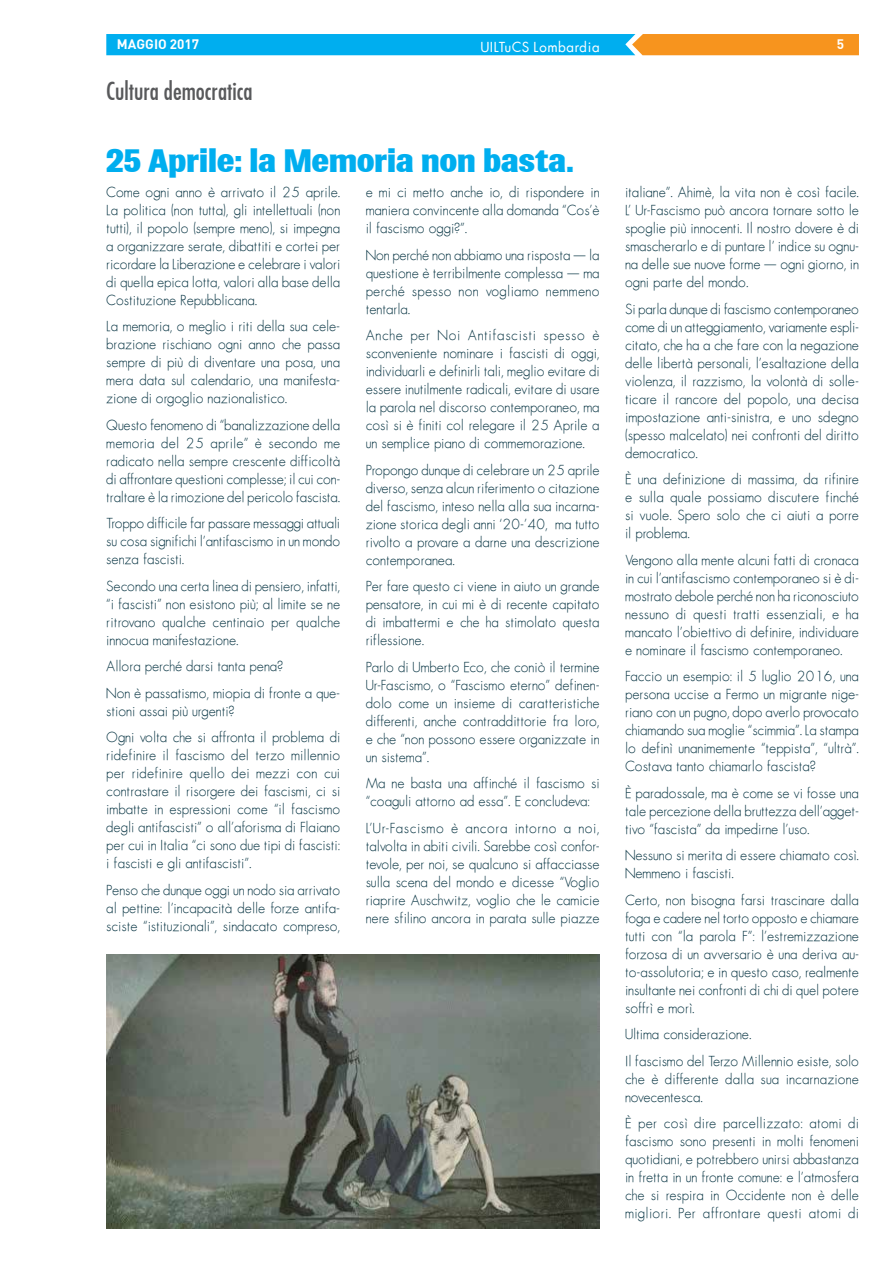
<style>
.page{position:relative;width:893px;height:1263px;background:#fff}
.page>*{position:absolute;margin:0;border:0;box-sizing:border-box;transform-origin:0 0}
.t1{font:800 33px "Brown";color:#00aeef}
.t2{font:24px "Futura Condensed";color:#58595b}
.t3{font:13.5px/18px "Futura ICG Light";color:#063342;text-align:justify}
.t4{font:13.5px "Futura ICG Book";letter-spacing:.05em;color:#fff}
.t5{font:13.5px "DIN Bold";color:#fff}
</style>
<div class="page">
<svg style="left:106px;top:34px;width:753px;height:21px;background:#4ba7b1"></svg>
<img style="left:106px;top:954px;width:493px;height:275px">
<p class="t5" style="left:117px;top:36px;width:84px">MAGGIO 2017</p>
<p class="t4" style="left:481px;top:38px;width:120px">UILTuCS Lombardia</p>
<p class="t5" style="left:837px;top:36px;width:9px">5</p>
<h2 class="t2" style="left:106px;top:76px;width:148px">Cultura democratica</h2>
<h1 class="t1" style="left:106px;top:142px;width:469px">25 Aprile: la Memoria non basta.</h1>
<p class="t3" style="left:366px;top:183px;width:235px">e mi ci metto anche io, di rispondere in maniera convincente alla domanda “Cos’è il fascismo oggi?”.</p>
<p class="t3" style="left:366px;top:246px;width:235px">Non perché non abbiamo una risposta — la questione è terribilmente complessa — ma perché spesso non vogliamo nemmeno tentarla.</p>
<p class="t3" style="left:366px;top:326px;width:235px">Anche per Noi Antifascisti spesso è sconveniente nominare i fascisti di oggi, individuarli e definirli tali, meglio evitare di essere inutilmente radicali, evitare di usare la parola nel discorso contemporaneo, ma così si è finiti col relegare il 25 Aprile a un semplice piano di commemorazione.</p>
<p class="t3" style="left:366px;top:461px;width:235px">Propongo dunque di celebrare un 25 aprile diverso, senza alcun riferimento o citazione del fascismo, inteso nella alla sua incarna&shy;zione storica degli anni ‘20-’40, ma tutto rivolto a provare a darne una descrizione contemporanea.</p>
<p class="t3" style="left:366px;top:577px;width:235px">Per fare questo ci viene in aiuto un grande pensatore, in cui mi è di recente capitato di imbattermi e che ha stimolato questa riflessione.</p>
<p class="t3" style="left:366px;top:658px;width:235px">Parlo di Umberto Eco, che coniò il termine Ur-Fascismo, o “Fascismo eterno” definen&shy;dolo come un insieme di caratteristiche differenti, anche contraddittorie fra loro, e che “non possono essere organizzate in un sistema”.</p>
<p class="t3" style="left:366px;top:774px;width:235px">Ma ne basta una affinché il fascismo si “coaguli attorno ad essa”. E concludeva:</p>
<p class="t3" style="left:366px;top:819px;width:235px">L’Ur-Fascismo è ancora intorno a noi, talvolta in abiti civili. Sarebbe così confor&shy;tevole, per noi, se qualcuno si affacciasse sulla scena del mondo e dicesse “Voglio riaprire Auschwitz, voglio che le camicie nere sfilino ancora in parata sulle piazze</p>
<p class="t3" style="left:106px;top:183px;width:235px">Come ogni anno è arrivato il 25 aprile.<br>La politica (non tutta), gli intellettuali (non tutti), il popolo (sempre meno), si impegna a organizzare serate, dibattiti e cortei per ricordare la Liberazione e celebrare i valori di quella epica lotta, valori alla base della Costituzione Repubblicana.</p>
<p class="t3" style="left:106px;top:317px;width:235px">La memoria, o meglio i riti della sua cele&shy;brazione rischiano ogni anno che passa sempre di più di diventare una posa, una mera data sul calendario, una manifesta&shy;zione di orgoglio nazionalistico.</p>
<p class="t3" style="left:106px;top:416px;width:235px">Questo fenomeno di “banalizzazione della memoria del 25 aprile” è secondo me radicato nella sempre crescente difficoltà di affrontare questioni complesse; il cui con&shy;traltare è la rimozione del pericolo fascista.</p>
<p class="t3" style="left:106px;top:514px;width:235px">Troppo difficile far passare messaggi attuali su cosa significhi l’antifascismo in un mondo senza fascisti.</p>
<p class="t3" style="left:106px;top:577px;width:235px">Secondo una certa linea di pensiero, infatti, “i fascisti” non esistono più; al limite se ne ritrovano qualche centinaio per qualche innocua manifestazione.</p>
<p class="t3" style="left:106px;top:653px;width:235px;line-height:26.5px">Allora perché darsi tanta pena?<br>Non è passatismo, miopia di fronte a que-</p>
<p class="t3" style="left:106px;top:697px;width:235px;line-height:26.5px">stioni assai più urgenti?<br>Ogni volta che si affronta il problema di</p>
<p class="t3" style="left:106px;top:746px;width:235px">ridefinire il fascismo del terzo millennio per ridefinire quello dei mezzi con cui contrastare il risorgere dei fascismi, ci si imbatte in espressioni come “il fascismo degli antifascisti” o all’aforisma di Flaiano per cui in Italia “ci sono due tipi di fascisti: i fascisti e gli antifascisti”.</p>
<p class="t3" style="left:106px;top:881px;width:235px">Penso che dunque oggi un nodo sia arrivato al pettine: l’incapacità delle forze antifa&shy;sciste “istituzionali”, sindacato compreso,</p>
<p class="t3" style="left:625px;top:183px;width:235px">italiane”. Ahimè, la vita non è così facile.<br>L’ Ur-Fascismo può ancora tornare sotto le spoglie più innocenti. Il nostro dovere è di smascherarlo e di puntare l’ indice su ognu&shy;na delle sue nuove forme — ogni giorno, in ogni parte del mondo.</p>
<p class="t3" style="left:625px;top:299px;width:235px">Si parla dunque di fascismo contemporaneo come di un atteggiamento, variamente espli&shy;citato, che ha a che fare con la negazione delle libertà personali, l’esaltazione della violenza, il razzismo, la volontà di solle&shy;ticare il rancore del popolo, una decisa impostazione anti-sinistra, e uno sdegno (spesso malcelato) nei confronti del diritto democratico.</p>
<p class="t3" style="left:625px;top:470px;width:235px">È una definizione di massima, da rifinire e sulla quale possiamo discutere finché si vuole. Spero solo che ci aiuti a porre il problema.</p>
<p class="t3" style="left:625px;top:550px;width:235px">Vengono alla mente alcuni fatti di cronaca in cui l’antifascismo contemporaneo si è di&shy;mostrato debole perché non ha riconosciuto nessuno di questi tratti essenziali, e ha mancato l’obiettivo di definire, individuare e nominare il fascismo contemporaneo.</p>
<p class="t3" style="left:625px;top:667px;width:235px">Faccio un esempio: il 5 luglio 2016, una persona uccise a Fermo un migrante nige&shy;riano con un pugno, dopo averlo provocato chiamando sua moglie “scimmia”. La stampa lo definì unanimemente “teppista”, “ultrà”.<br>Costava tanto chiamarlo fascista?</p>
<p class="t3" style="left:625px;top:783px;width:235px">È paradossale, ma è come se vi fosse una tale percezione della bruttezza dell’agget&shy;tivo “fascista” da impedirne l’uso.</p>
<p class="t3" style="left:625px;top:846px;width:235px">Nessuno si merita di essere chiamato così.<br>Nemmeno i fascisti.</p>
<p class="t3" style="left:625px;top:890px;width:235px">Certo, non bisogna farsi trascinare dalla foga e cadere nel torto opposto e chiamare tutti con “la parola F”: l’estremizzazione forzosa di un avversario è una deriva au&shy;to-assolutoria; e in questo caso, realmente insultante nei confronti di chi di quel potere soffrì e morì.</p>
<p class="t3" style="left:625px;top:1021px;width:235px;line-height:26.5px">Ultima considerazione.<br>Il fascismo del Terzo Millennio esiste, solo</p>
<p class="t3" style="left:625px;top:1069px;width:235px">che è differente dalla sua incarnazione novecentesca.</p>
<p class="t3" style="left:625px;top:1114px;width:235px">È per così dire parcellizzato: atomi di fascismo sono presenti in molti fenomeni quotidiani, e potrebbero unirsi abbastanza in fretta in un fronte comune: e l’atmosfera che si respira in Occidente non è delle migliori. Per affrontare questi atomi di</p>
</div>
